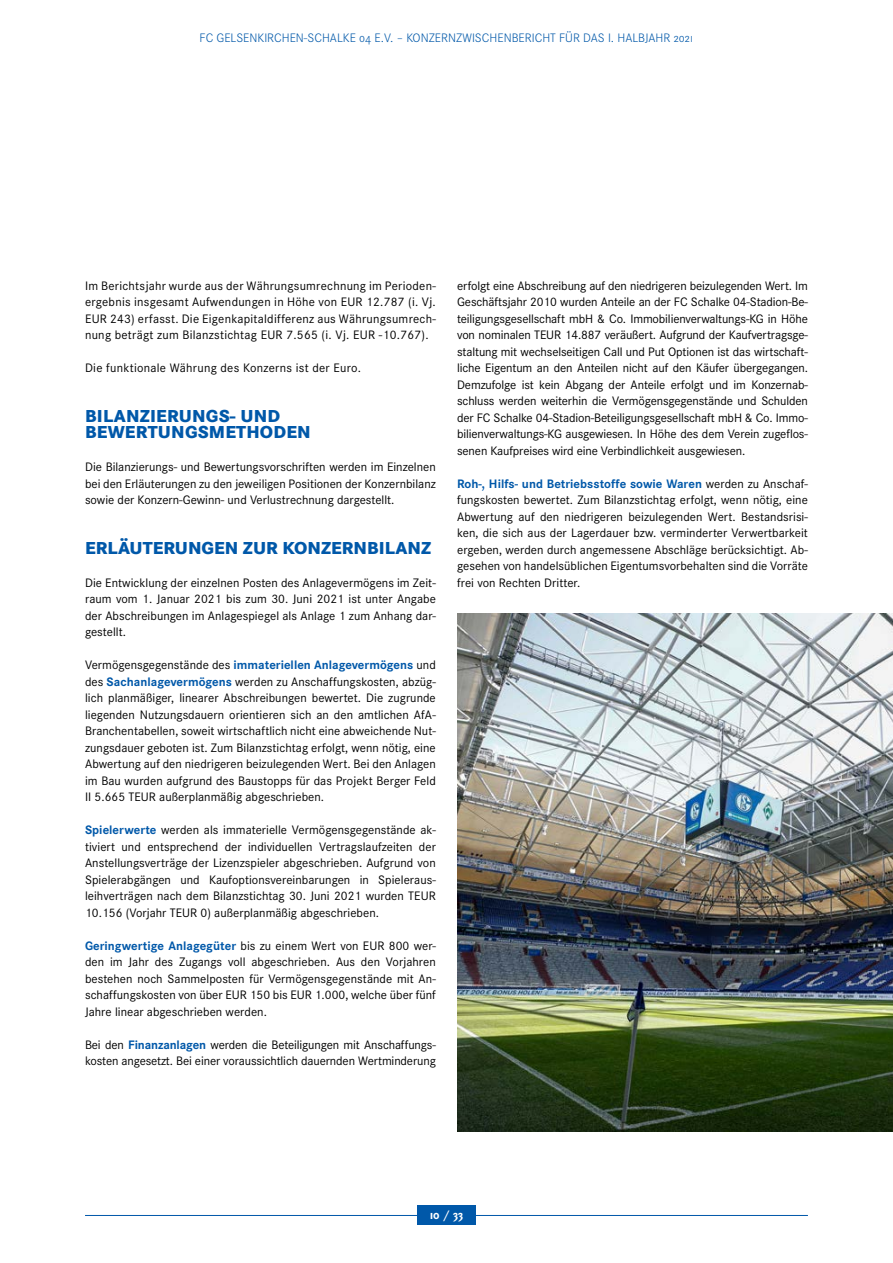
<style>
.page{position:relative;width:893px;height:1263px;background:#fff}
.page>*{position:absolute;margin:0;border:0;box-sizing:border-box;transform-origin:0 0}
.t1{font:800 18px/16.5px "Corporate S";letter-spacing:.01em;color:#0058a9}
.t2{font:12.75px/16.5px "Corporate S";letter-spacing:.005em;color:#000;text-align:justify}
.t3{font:300 12.75px "Corporate SSC";color:#0058a9}
.t4{font:700 12.75px "Corporate SSC";color:#fff}
.s1{font-weight:700;color:#0058a9}
.s2{font-family:"Corporate S";font-weight:600}
</style>
<div class="page">
<hr style="left:85px;top:1215px;width:723px;height:1px;background:#0058a9">
<div style="left:417px;top:1206px;width:58px;height:19px;background:#0058a9"></div>
<img style="left:457px;top:614px;width:436px;height:517px">
<p class="t3" style="left:200px;top:31px;width:495px">FC GELSENKIRCHEN-SCHALKE 04 E.V. – KONZERNZWISCHENBERICHT FÜR DAS I. HALBJAHR 2021</p>
<p class="t2" style="left:85px;top:277px;width:352px">Im Berichtsjahr wurde aus der Währungsumrechnung im Perioden&shy;ergebnis insgesamt Aufwendungen in Höhe von EUR 12.787 (i. Vj.<br>EUR 243) erfasst. Die Eigenkapitaldifferenz aus Währungsumrech&shy;nung beträgt zum Bilanzstichtag EUR 7.565 (i. Vj. EUR -10.767).</p>
<p class="t2" style="left:85px;top:359px;width:278px">Die funktionale Währung des Konzerns ist der Euro.</p>
<h1 class="t1" style="left:85px;top:407px;width:227px">BILANZIERUNGS- UND<br>BEWERTUNGSMETHODEN</h1>
<p class="t2" style="left:85px;top:458px;width:352px">Die Bilanzierungs- und Bewertungsvorschriften werden im Einzelnen bei den Erläuterungen zu den jeweiligen Positionen der Konzernbilanz sowie der Konzern-Gewinn- und Verlustrechnung dargestellt.</p>
<h1 class="t1" style="left:85px;top:539px;width:348px">ERLÄUTERUNGEN ZUR KONZERNBILANZ</h1>
<p class="t2" style="left:85px;top:574px;width:352px">Die Entwicklung der einzelnen Posten des Anlagevermögens im Zeit&shy;raum vom 1. Januar 2021 bis zum 30. Juni 2021 ist unter Angabe der Abschreibungen im Anlagespiegel als Anlage 1 zum Anhang dar&shy;gestellt.</p>
<p class="t2" style="left:85px;top:656px;width:352px">Vermögensgegenstände des <span class="s1">immateriellen Anlagevermögens</span> und des <span class="s1">Sachanlagevermögens</span> werden zu Anschaffungskosten, abzüg&shy;lich planmäßiger, linearer Abschreibungen bewertet. Die zugrunde liegenden Nutzungsdauern orientieren sich an den amtlichen AfA-Branchentabellen, soweit wirtschaftlich nicht eine abweichende Nut&shy;zungsdauer geboten ist. Zum Bilanzstichtag erfolgt, wenn nötig, eine Abwertung auf den niedrigeren beizulegenden Wert. Bei den Anlagen im Bau wurden aufgrund des Baustopps für das Projekt Berger Feld II 5.665 TEUR außerplanmäßig abgeschrieben.</p>
<p class="t2" style="left:85px;top:821px;width:352px"><span class="s1">Spielerwerte</span> werden als immaterielle Vermögensgegenstände ak&shy;tiviert und entsprechend der individuellen Vertragslaufzeiten der Anstellungsverträge der Lizenzspieler abgeschrieben. Aufgrund von Spielerabgängen und Kaufoptionsvereinbarungen in Spieleraus&shy;leihverträgen nach dem Bilanzstichtag 30. Juni 2021 wurden TEUR 10.156 (Vorjahr TEUR 0) außerplanmäßig abgeschrieben.</p>
<p class="t2" style="left:85px;top:937px;width:352px"><span class="s1">Geringwertige Anlagegüter</span> bis zu einem Wert von EUR 800 wer&shy;den im Jahr des Zugangs voll abgeschrieben. Aus den Vorjahren bestehen noch Sammelposten für Vermögensgegenstände mit An&shy;schaffungskosten von über EUR 150 bis EUR 1.000, welche über fünf Jahre linear abgeschrieben werden.</p>
<p class="t2" style="left:85px;top:1036px;width:352px">Bei den <span class="s1">Finanzanlagen</span> werden die Beteiligungen mit Anschaffungs&shy;kosten angesetzt. Bei einer voraussichtlich dauernden Wertminderung</p>
<p class="t2" style="left:457px;top:277px;width:352px">erfolgt eine Abschreibung auf den niedrigeren beizulegenden Wert. Im Geschäftsjahr 2010 wurden Anteile an der FC Schalke 04-Stadion-Be&shy;teiligungsgesellschaft mbH &amp; Co. Immobilienverwaltungs-KG in Höhe von nominalen TEUR 14.887 veräußert. Aufgrund der Kaufvertragsge&shy;staltung mit wechselseitigen Call und Put Optionen ist das wirtschaft&shy;liche Eigentum an den Anteilen nicht auf den Käufer übergegangen.<br>Demzufolge ist kein Abgang der Anteile erfolgt und im Konzernab&shy;schluss werden weiterhin die Vermögensgegenstände und Schulden der FC Schalke 04-Stadion-Beteiligungsgesellschaft mbH &amp; Co. Immo&shy;bilienverwaltungs-KG ausgewiesen. In Höhe des dem Verein zugeflos&shy;senen Kaufpreises wird eine Verbindlichkeit ausgewiesen.</p>
<p class="t2" style="left:457px;top:475px;width:352px"><span class="s1">Roh-, Hilfs- und Betriebsstoffe sowie Waren</span> werden zu Anschaf&shy;fungskosten bewertet. Zum Bilanzstichtag erfolgt, wenn nötig, eine Abwertung auf den niedrigeren beizulegenden Wert. Bestandsrisi&shy;ken, die sich aus der Lagerdauer bzw. verminderter Verwertbarkeit ergeben, werden durch angemessene Abschläge berücksichtigt. Ab&shy;gesehen von handelsüblichen Eigentumsvorbehalten sind die Vorräte frei von Rechten Dritter.</p>
<p class="t4" style="left:430px;top:1207px;width:34px">10 <span class="s2">/</span> 33</p>
</div>
